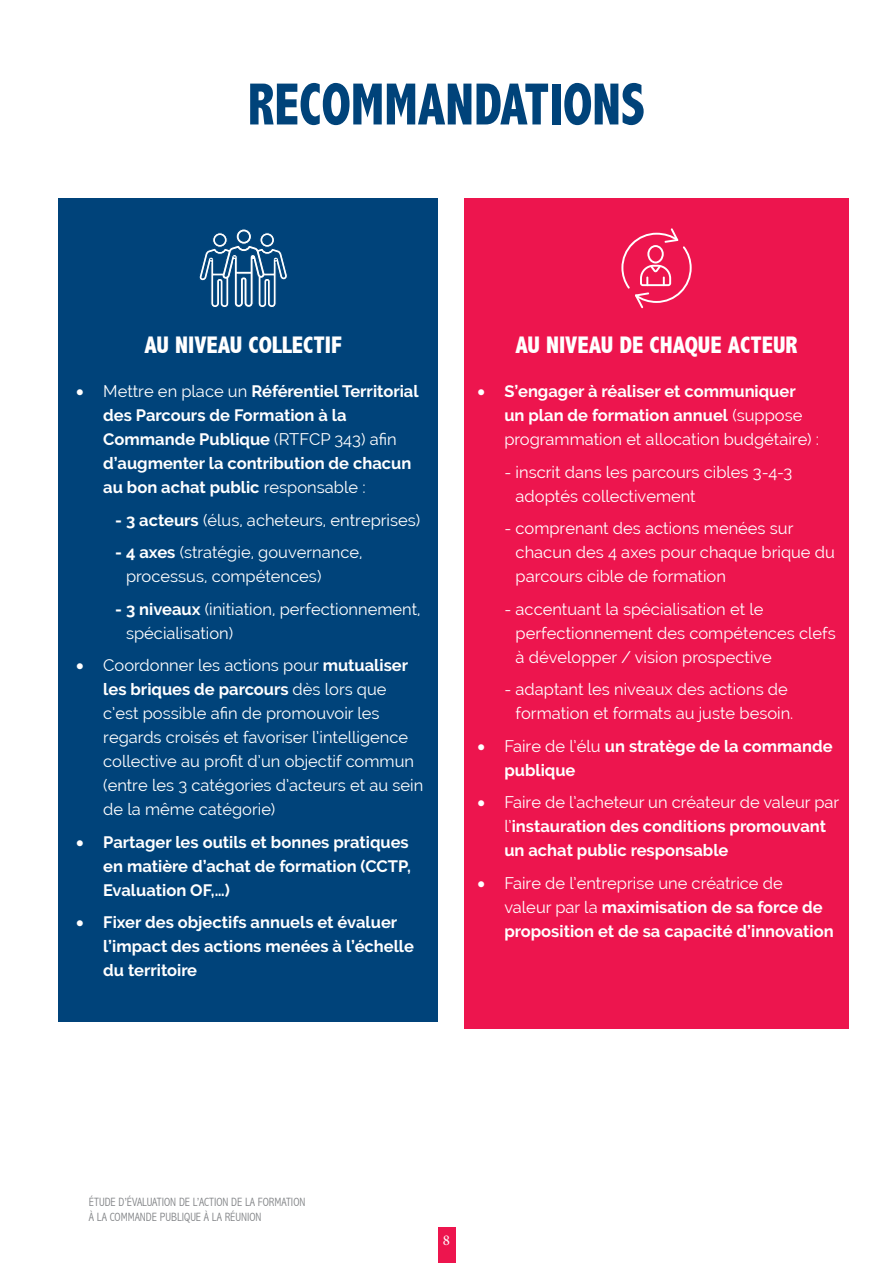
<style>
.page{position:relative;width:893px;height:1263px;background:#fff}
.page>*{position:absolute;margin:0;border:0;box-sizing:border-box;transform-origin:0 0}
.t1{font:800 condensed 60px "Abadi";color:#00437a;scale:.88 1}
.t2{font:800 condensed 24px "Abadi";color:#fff}
.List_Paragraph{font:16.5px/24px "Raleway";color:#fff}
.t3{font:700 16.5px/24px "Raleway";color:#fff}
.t4{font:15px "Minion Pro";color:#fff}
.t5{font:300 condensed 12px/15px "Abadi";color:#828487}
.s1{font-weight:400}
.s2{font-weight:700}
</style>
<div class="page">
<div style="left:59px;top:198px;width:379px;height:823px;background:#00437a"></div>
<div style="left:464px;top:198px;width:385px;height:831px;background:#ed154e"></div>
<svg style="left:199px;top:229px;width:89px;height:79px"></svg>
<svg style="left:621px;top:228px;width:71px;height:80px"></svg>
<div style="left:438px;top:1228px;width:17px;height:35px;background:#ed154e"></div>
<p class="t1" style="left:248px;top:70px;width:453px">RECOMMANDATIONS</p>
<p class="t2" style="left:145px;top:331px;width:199px">AU NIVEAU COLLECTIF</p>
<p class="t2" style="left:515px;top:331px;width:284px">AU NIVEAU DE CHAQUE ACTEUR</p>
<p class="t3" style="left:103px;top:380px;width:317px;text-indent:-27px">• <span class="s1">Mettre en place un</span> Référentiel Territorial des Parcours de Formation à la Commande Publique <span class="s1">(RTFCP 343) afin </span>d’augmenter la contribution de chacun au bon achat public <span class="s1">responsable :</span></p>
<p class="List_Paragraph" style="left:115px;top:508px;width:307px"><span class="s2">- 3 acteurs</span> (élus, acheteurs, entreprises)</p>
<p class="List_Paragraph" style="left:126px;top:540px;width:238px;text-indent:-11px"><span class="s2">- 4 axes</span> (stratégie, gouvernance, processus, compétences)</p>
<p class="List_Paragraph" style="left:126px;top:597px;width:296px;text-indent:-11px"><span class="s2">- 3 niveaux</span> (initiation, perfectionnement, spécialisation)</p>
<p class="List_Paragraph" style="left:103px;top:653px;width:322px;text-indent:-27px">• Coordonner les actions pour <span class="s2">mutualiser les briques de parcours</span> dès lors que c’est possible afin de promouvoir les regards croisés et favoriser l’intelligence collective au profit d’un objectif commun (entre les 3 catégories d’acteurs et au sein de la même catégorie)</p>
<p class="t3" style="left:103px;top:830px;width:309px;text-indent:-27px">• Partager les outils et bonnes pratiques en matière d’achat de formation (CCTP,<br>Evaluation OF,…)</p>
<p class="t3" style="left:103px;top:911px;width:312px;text-indent:-27px">• Fixer des objectifs annuels et évaluer l’impact des actions menées à l’échelle du territoire</p>
<p class="t3" style="left:504px;top:380px;width:316px;text-indent:-27px">• S’engager à réaliser et communiquer un plan de formation annuel <span class="s1">(suppose programmation et allocation budgétaire) :</span></p>
<p class="List_Paragraph" style="left:516px;top:460px;width:278px;text-indent:-11px">- inscrit dans les parcours cibles 3-4-3 adoptés collectivement</p>
<p class="List_Paragraph" style="left:516px;top:516px;width:321px;text-indent:-11px">- comprenant des actions menées sur chacun des 4 axes pour chaque brique du parcours cible de formation</p>
<p class="List_Paragraph" style="left:516px;top:597px;width:322px;text-indent:-11px">- accentuant la spécialisation et le perfectionnement des compétences clefs à développer / vision prospective</p>
<p class="List_Paragraph" style="left:516px;top:677px;width:279px;text-indent:-11px">- adaptant les niveaux des actions de formation et formats au juste besoin.</p>
<p class="t3" style="left:504px;top:734px;width:330px;text-indent:-27px">• <span class="s1">Faire de l’élu</span> un stratège de la commande publique</p>
<p class="t3" style="left:504px;top:791px;width:336px;text-indent:-27px">• <span class="s1">Faire de l’acheteur un créateur de valeur par l’</span>instauration des conditions promouvant un achat public responsable</p>
<p class="t3" style="left:504px;top:871px;width:331px;text-indent:-27px">• <span class="s1">Faire de l’entreprise une créatrice de valeur par la</span> maximisation de sa force de proposition et de sa capacité d’innovation</p>
<p class="t5" style="left:89px;top:1194px;width:218px">ÉTUDE D’ÉVALUATION DE L’ACTION DE LA FORMATION<br>À LA COMMANDE PUBLIQUE À LA RÉUNION</p>
<p class="t4" style="left:443px;top:1230px;width:9px">8</p>
</div>
